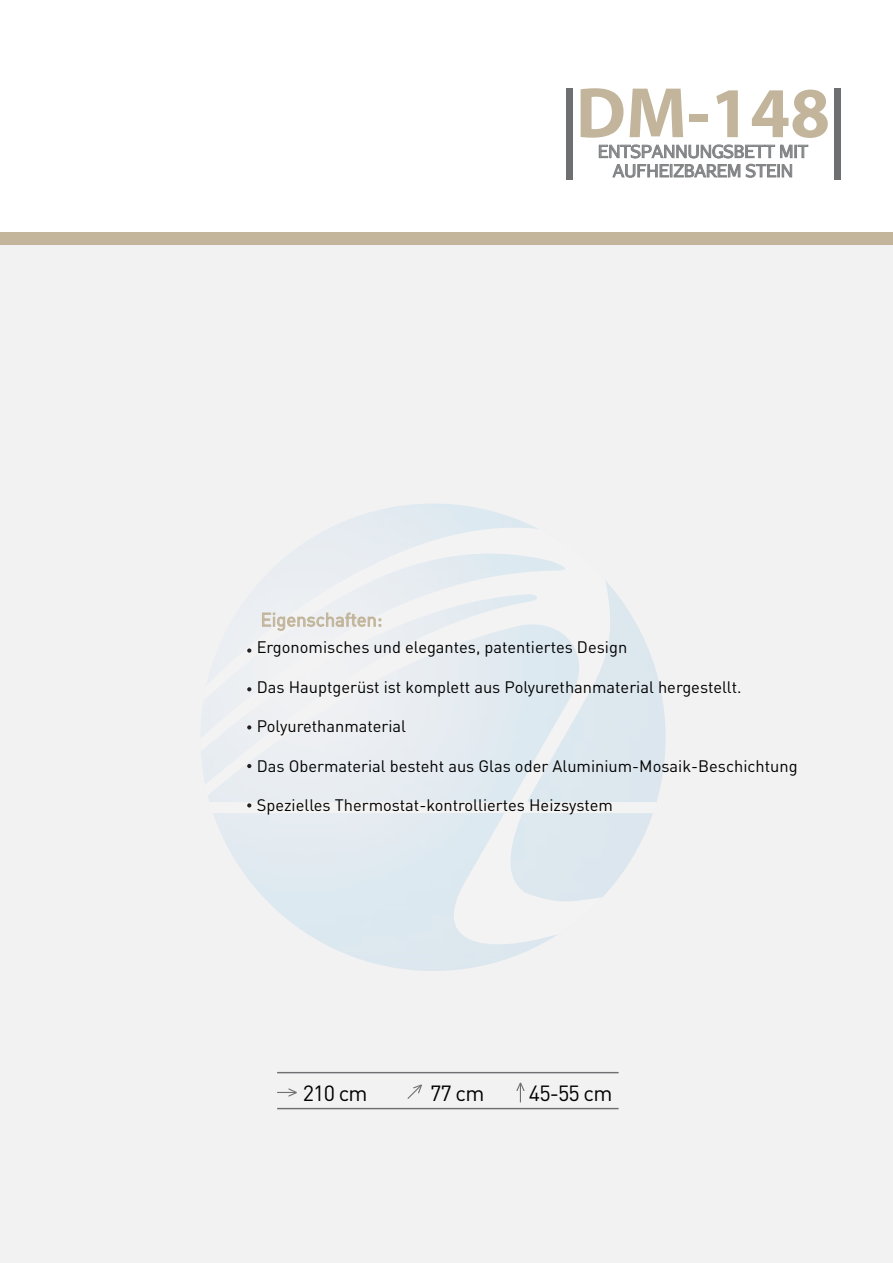
<style>
.page{position:relative;width:893px;height:1263px;background:#fff}
.page>*{position:absolute;margin:0;border:0;box-sizing:border-box;transform-origin:0 0}
.t1{font:700 72px "Myriad Pro";color:#c2b59b}
.t2{font:21.75px "DIN Pro";letter-spacing:-.04em;color:#000}
.t3{font:18.45px "DIN Pro";color:#c2b59b}
.t4{font:17.25px/19.4px "Abaku TL Sym Sans";color:#818385;text-align:center}
.t5{font:16.5px "DIN Pro";color:#000}
</style>
<div class="page">
<div style="left:0;top:240px;width:893px;height:1023px;background:#f2f2f3"></div>
<svg style="left:200px;top:513px;width:417px;height:444px"></svg>
<div style="left:0;top:232px;width:893px;height:13px;background:#c2b59b"></div>
<svg style="left:277px;top:1088px;width:20px;height:9px"></svg>
<svg style="left:407px;top:1084px;width:15px;height:15px"></svg>
<svg style="left:516px;top:1083px;width:9px;height:19px"></svg>
<hr style="left:277px;top:1072px;width:342px;height:1px;background:#6d6f71">
<hr style="left:277px;top:1108px;width:342px;height:1px;background:#6d6f71">
<svg style="left:262px;top:613px;width:119px;height:18px"></svg>
<svg style="left:247px;top:648px;width:4px;height:5px"></svg>
<svg style="left:247px;top:687px;width:4px;height:4px"></svg>
<svg style="left:247px;top:725px;width:4px;height:4px"></svg>
<svg style="left:247px;top:764px;width:4px;height:4px"></svg>
<svg style="left:207px;top:800px;width:450px;height:14px"></svg>
<div style="left:567px;top:88px;width:6px;height:91px;background:#6d6f71"></div>
<div style="left:834px;top:88px;width:6px;height:91px;background:#6d6f71"></div>
<svg style="left:599px;top:144px;width:210px;height:34px"></svg>
<h1 class="t1" style="left:576px;top:66px;width:256px">DM-148</h1>
<p class="t4" style="left:598px;top:141px;width:212px">ENTSPANNUNGSBETT MIT<br>AUFHEIZBAREM STEIN</p>
<p class="t3" style="left:261px;top:607px;width:123px">Eigenschaften:</p>
<p class="t5" style="left:257px;top:636px;width:372px">Ergonomisches und elegantes, patentiertes Design</p>
<p class="t5" style="left:257px;top:676px;width:486px">Das Hauptgerüst ist komplett aus Polyurethanmaterial hergestellt.</p>
<p class="t5" style="left:257px;top:715px;width:151px">Polyurethanmaterial</p>
<p class="t5" style="left:257px;top:755px;width:542px">Das Obermaterial besteht aus Glas oder Aluminium-Mosaik-Beschichtung</p>
<p class="t5" style="left:257px;top:794px;width:358px">Spezielles Thermostat-kontrolliertes Heizsystem</p>
<h2 class="t2" style="left:303px;top:1078px;width:66px">210 cm</h2>
<h2 class="t2" style="left:430px;top:1078px;width:56px">77 cm</h2>
<h2 class="t2" style="left:529px;top:1078px;width:85px">45-55 cm</h2>
</div>
